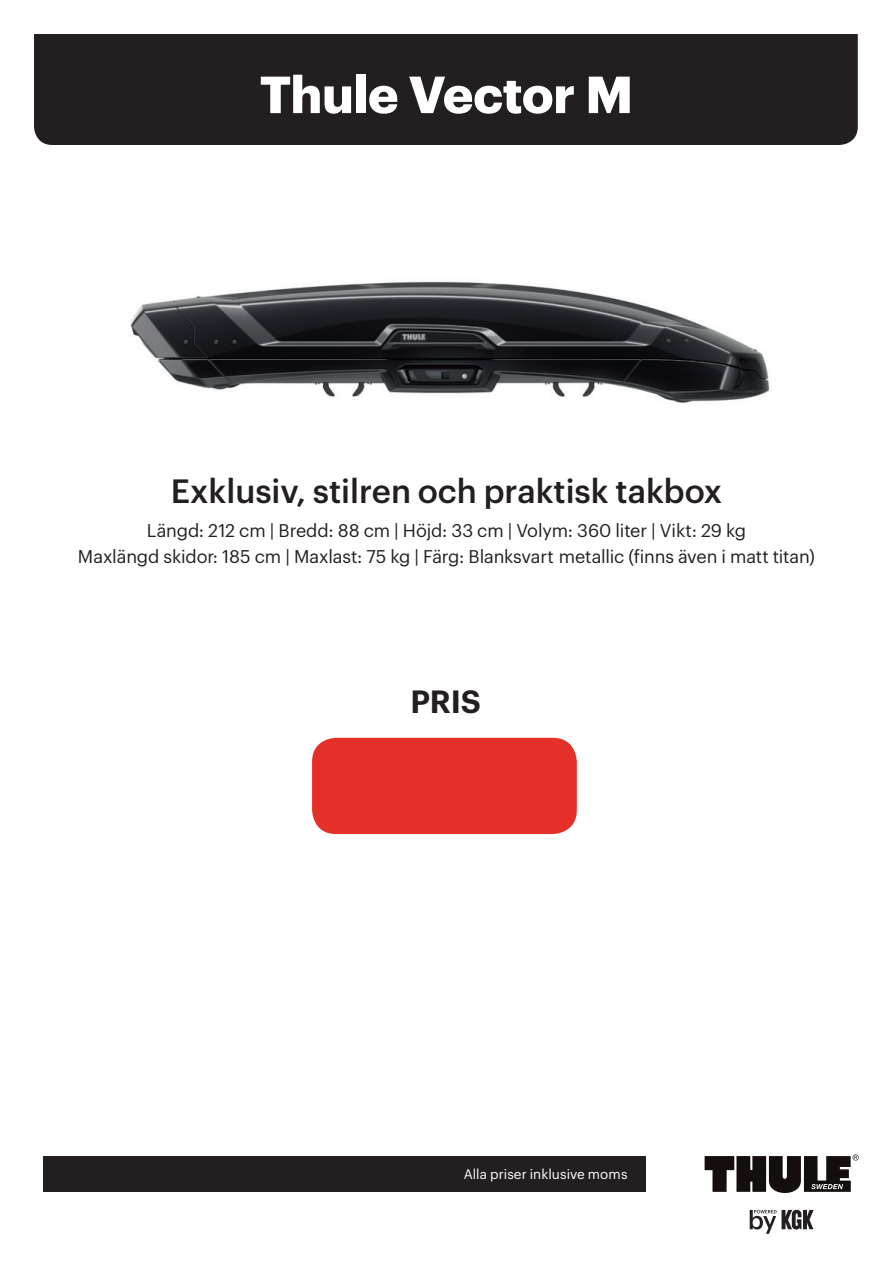
<style>
.page{position:relative;width:893px;height:1263px;background:#fff}
.page>*{position:absolute;margin:0;border:0;box-sizing:border-box;transform-origin:0 0}
.t1{font:700 51px "Graphik";letter-spacing:-.01em;color:#fff}
.t2{font:500 33px "Graphik";color:#231f20}
.t3{font:600 31.5px "Graphik";color:#231f20}
.t4{font:18px/25.5px "Graphik";letter-spacing:-.01em;color:#231f20;text-align:center}
.t5{font:13.5px "Graphik";letter-spacing:.005em;color:#fff}
</style>
<div class="page">
<div style="left:34px;top:34px;width:824px;height:111px;background:#231f20"></div>
<svg style="left:705px;top:1154px;width:154px;height:39px"></svg>
<div style="left:44px;top:1156px;width:602px;height:36px;background:#231f20"></div>
<svg style="left:750px;top:1210px;width:64px;height:23px"></svg>
<div style="left:312px;top:738px;width:265px;height:96px;background:#e43029;border-radius:24px"></div>
<img style="left:130px;top:281px;width:640px;height:122px">
<h1 class="t1" style="left:260px;top:55px;width:375px">Thule Vector M</h1>
<h2 class="t2" style="left:171px;top:466px;width:553px">Exklusiv, stilren och praktisk takbox</h2>
<p class="t4" style="left:78px;top:517px;width:738px">Längd: 212 cm | Bredd: 88 cm | Höjd: 33 cm | Volym: 360 liter | Vikt: 29 kg<br>Maxlängd skidor: 185 cm | Maxlast: 75 kg | Färg: Blanksvart metallic (finns även i matt titan)</p>
<h3 class="t3" style="left:410px;top:677px;width:72px">PRIS</h3>
<p class="t5" style="left:464px;top:1164px;width:165px">Alla priser inklusive moms</p>
</div>
